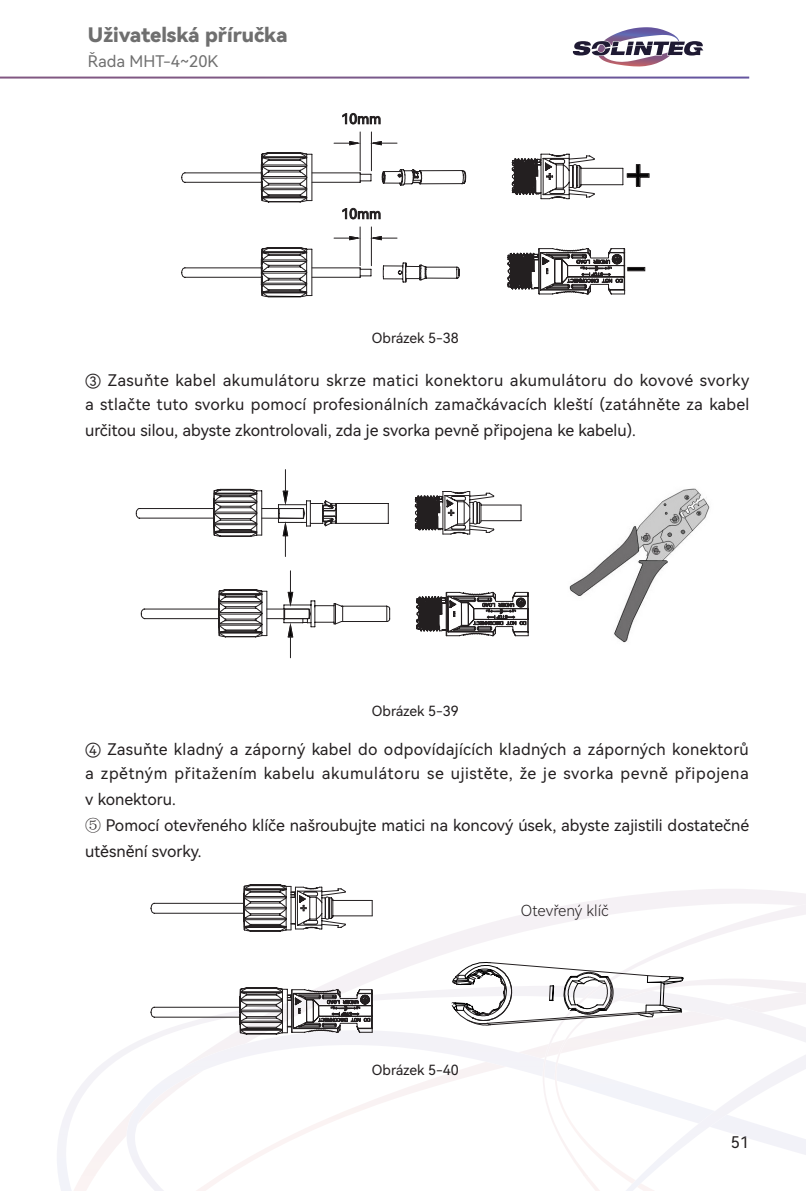
<style>
.page{position:relative;width:806px;height:1191px;background:#fff}
.page>*{position:absolute;margin:0;border:0;box-sizing:border-box;transform-origin:0 0}
.t1{font:46.4px/90.8px "Harmony OS Sans SC";color:#030303}
.t2{font:20px "Harmony OS Sans Black";color:#6f6f6f}
.段落_内缩进{font:16px/23.4px "Harmony OS Sans";letter-spacing:.02em;color:#231f20}
.段落_内缩进_8p{font:16px/26px "Harmony OS Sans";color:#231f20}
.段落_内缩进-2{font:16px "Harmony OS Sans";color:#231f20}
.t3{font:16px "Harmony OS Sans";color:#6f6f6f}
.配件包文字说明{font:15.2px "Harmony OS Sans Light";color:#231f20}
._1-1图片下面文字7p_居中_R{font:14px "Harmony OS Sans";color:#231f20}
.t4{font:14px "Harmony OS Sans SC";color:#030303}
.s1{font-family:"Harmony OS Sans SC"}
.s2{font-family:"Sim Sun"}
</style>
<div class="page">
<svg style="left:0;top:27px;width:748px;height:52px"></svg>
<svg style="left:150px;top:889px;width:655px;height:92px"></svg>
<svg style="left:57px;top:989px;width:435px;height:202px"></svg>
<svg style="left:126px;top:1030px;width:416px;height:161px"></svg>
<svg style="left:542px;top:900px;width:263px;height:224px"></svg>
<svg style="left:554px;top:978px;width:251px;height:213px"></svg>
<svg style="left:609px;top:1046px;width:196px;height:145px"></svg>
<hr style="left:371px;top:132px;width:1px;height:39px;background:#231f20">
<hr style="left:359px;top:132px;width:1px;height:39px;background:#231f20">
<svg style="left:181px;top:141px;width:443px;height:155px"></svg>
<svg style="left:136px;top:508px;width:77px;height:112px"></svg>
<svg style="left:521px;top:504px;width:7px;height:132px"></svg>
<svg style="left:213px;top:469px;width:308px;height:189px"></svg>
<svg style="left:151px;top:884px;width:221px;height:150px"></svg>
<hr style="left:267px;top:296px;width:33px;height:1px;background:#050303">
<svg style="left:450px;top:962px;width:233px;height:63px"></svg>
<img style="left:569px;top:488px;width:141px;height:155px">
<p class="t2" style="left:88px;top:21px;width:201px">Uživatelská příručka</p>
<p class="t3" style="left:88px;top:50px;width:132px">Řada MHT-4~20K</p>
<p class="t4" style="left:341px;top:109px;width:41px">10mm</p>
<p class="t4" style="left:341px;top:204px;width:41px">10mm</p>
<p class="_1-1图片下面文字7p_居中_R" style="left:371px;top:328px;width:89px">Obrázek 5-38</p>
<h1 class="t1" style="left:624px;top:129px;width:28px">+ -</h1>
<p class="段落_内缩进" style="left:85px;top:368px;width:665px"><span class="s1">③</span> Zasuňte kabel akumulátoru skrze matici konektoru akumulátoru do kovové svorky a stlačte tuto svorku pomocí profesionálních zamačkávacích kleští (zatáhněte za kabel</p>
<p class="段落_内缩进-2" style="left:85px;top:418px;width:552px">určitou silou, abyste zkontrolovali, zda je svorka pevně připojena ke kabelu).</p>
<p class="_1-1图片下面文字7p_居中_R" style="left:371px;top:700px;width:89px">Obrázek 5-39</p>
<p class="段落_内缩进" style="left:85px;top:737px;width:664px"><span class="s1">④</span> Zasuňte kladný a záporný kabel do odpovídajících kladných a záporných konektorů a zpětným přitažením kabelu akumulátoru se ujistěte, že je svorka pevně připojena</p>
<p class="段落_内缩进-2" style="left:85px;top:788px;width:92px">v konektoru.</p>
<p class="段落_内缩进_8p" style="left:85px;top:811px;width:665px"><span class="s2">⑤</span> Pomocí otevřeného klíče našroubujte matici na koncový úsek, abyste zajistili dostatečné utěsnění svorky.</p>
<p class="_1-1图片下面文字7p_居中_R" style="left:371px;top:1060px;width:89px">Obrázek 5-40</p>
<p class="配件包文字说明" style="left:520px;top:899px;width:89px">Otevřený klíč</p>
<p class="段落_内缩进" style="left:730px;top:1129px;width:20px">51</p>
</div>
